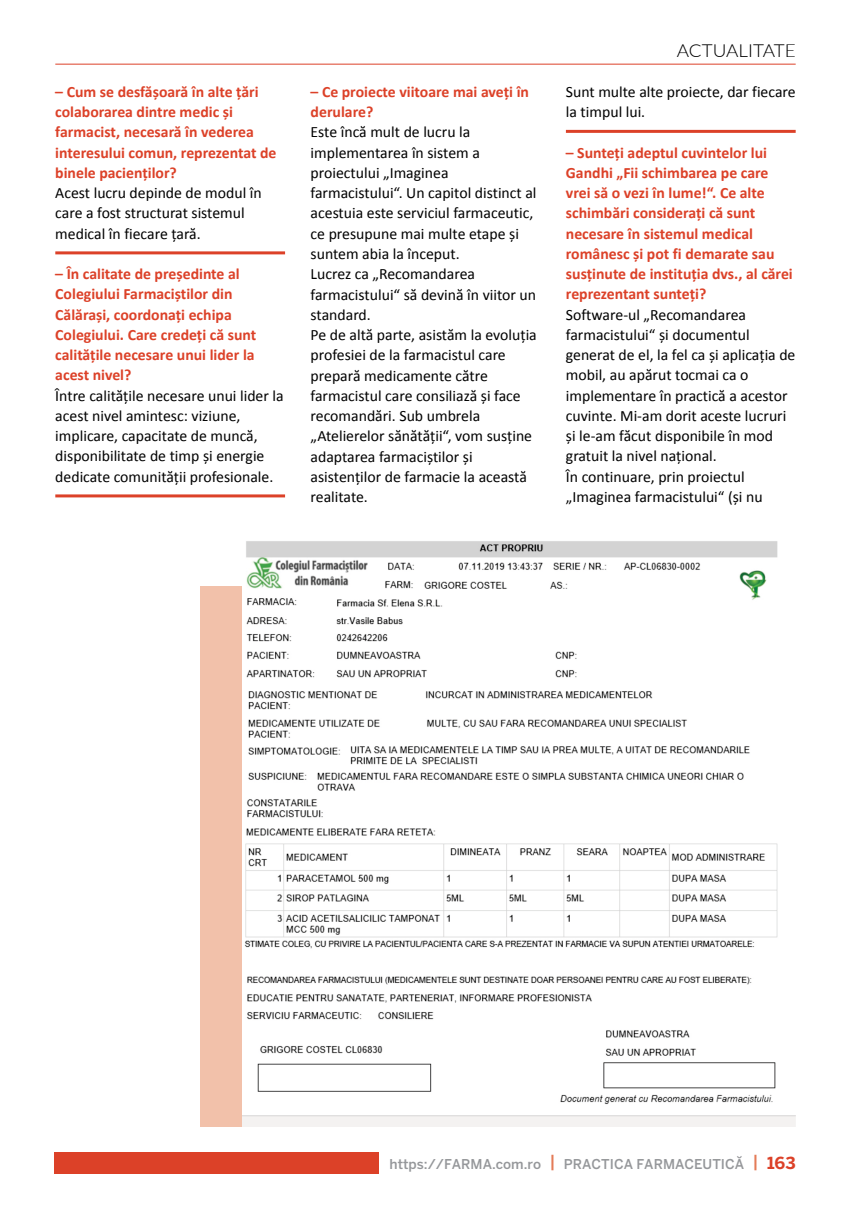
<style>
.page{position:relative;width:851px;height:1212px;background:#fff}
.page>*{position:absolute;margin:0;border:0;box-sizing:border-box;transform-origin:0 0}
.t1{font:300 18px "Lato";color:#000;scale:1.05 1}
.t2{font:15.75px/20.2px "Calibri";color:#000}
.t3{font:700 15.75px/20.2px "Calibri";color:#dc4128}
.t4{font:13.5px "Benton Sans Medium ROM";color:#95979a}
.s1{font-size:16.5px;color:#e47b57}
.s2{font-family:"Benton Sans Bold ROM";font-weight:700;font-size:16.5px;color:#dc4128}
</style>
<div class="page">
<div style="left:54px;top:1152px;width:324px;height:22px;background:#dc4128"></div>
<div style="left:200px;top:587px;width:570px;height:540px;background:#f2c1aa"></div>
<hr style="left:55px;top:64px;width:740px;height:1px;background:#dc4128">
<hr style="left:55px;top:251px;width:230px;height:3px;background:#dc4128">
<hr style="left:55px;top:494px;width:230px;height:3px;background:#dc4128">
<img style="left:242px;top:541px;width:553px;height:586px">
<hr style="left:566px;top:130px;width:229px;height:3px;background:#dc4128">
<p class="t3" style="left:55px;top:81px;width:223px">– Cum se desfăşoară în alte ţări colaborarea dintre medic şi farmacist, necesară în vederea interesului comun, reprezentat de binele pacienţilor?</p>
<p class="t2" style="left:55px;top:182px;width:208px">Acest lucru depinde de modul în care a fost structurat sistemul medical în fiecare ţară.</p>
<p class="t3" style="left:55px;top:263px;width:202px">– În calitate de preşedinte al<br>Colegiului Farmaciştilor din<br>Călăraşi, coordonaţi echipa<br>Colegiului. Care credeţi că sunt calităţile necesare unui lider la acest nivel?</p>
<p class="t2" style="left:55px;top:385px;width:230px">Între calităţile necesare unui lider la acest nivel amintesc: viziune, implicare, capacitate de muncă, disponibilitate de timp şi energie dedicate comunităţii profesionale.</p>
<p class="t3" style="left:310px;top:81px;width:220px">– Ce proiecte viitoare mai aveţi în derulare?</p>
<p class="t2" style="left:310px;top:121px;width:228px">Este încă mult de lucru la implementarea în sistem a proiectului „Imaginea farmacistului“. Un capitol distinct al acestuia este serviciul farmaceutic, ce presupune mai multe etape şi suntem abia la început.<br>Lucrez ca „Recomandarea farmacistului“ să devină în viitor un standard.<br>Pe de altă parte, asistăm la evoluţia profesiei de la farmacistul care prepară medicamente către farmacistul care consiliază şi face recomandări. Sub umbrela „Atelierelor sănătăţii“, vom susţine adaptarea farmaciştilor şi asistenţilor de farmacie la această realitate.</p>
<p class="t1" style="left:676px;top:38px;width:115px">ACTUALITATE</p>
<p class="t2" style="left:566px;top:81px;width:231px">Sunt multe alte proiecte, dar fiecare la timpul lui.</p>
<p class="t3" style="left:566px;top:142px;width:228px">– Sunteţi adeptul cuvintelor lui<br>Gandhi „Fii schimbarea pe care vrei să o vezi în lume!“. Ce alte schimbări consideraţi că sunt necesare în sistemul medical românesc şi pot fi demarate sau susţinute de instituţia dvs., al cărei reprezentant sunteţi?</p>
<p class="t2" style="left:566px;top:304px;width:231px">Software-ul „Recomandarea farmacistului“ şi documentul generat de el, la fel ca şi aplicaţia de mobil, au apărut tocmai ca o implementare în practică a acestor cuvinte. Mi-am dorit aceste lucruri şi le-am făcut disponibile în mod gratuit la nivel naţional.<br>În continuare, prin proiectul „Imaginea farmacistului“ (şi nu</p>
<p class="t4" style="left:389px;top:1155px;width:407px">https://FARMA.com.ro <span class="s1">|</span> PRACTICA FARMACEUTICĂ <span class="s1">|</span> <span class="s2">163</span></p>
</div>
